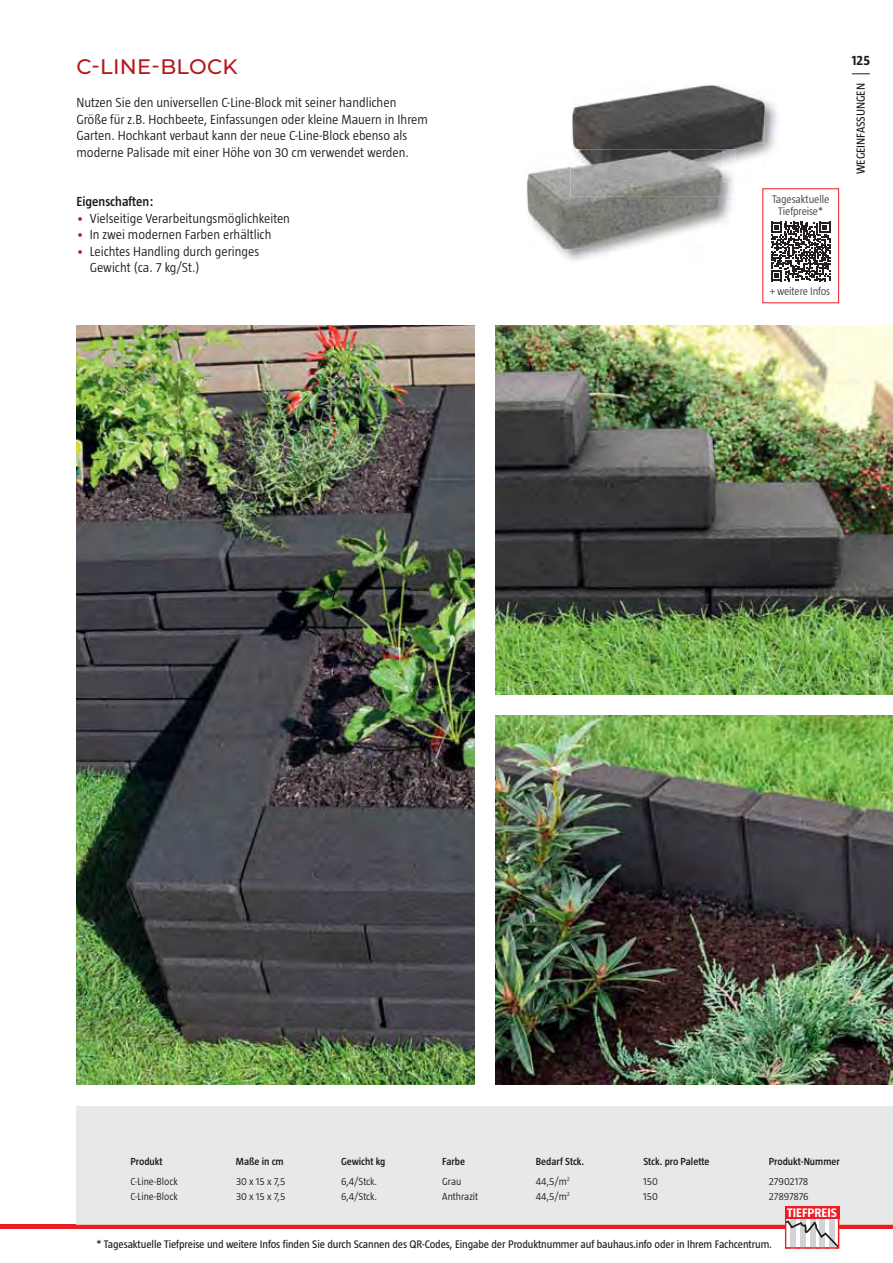
<style>
.page{position:relative;width:893px;height:1263px;background:#fff}
.page>*{position:absolute;margin:0;border:0;box-sizing:border-box;transform-origin:0 0}
.t1{font:500 21px "Montserrat";letter-spacing:.015em;color:#b4181e}
.t2{font:300 13.5px/16.5px "Taz";color:#1d1d1b}
.t3{font:600 13.5px "Taz";color:#1d1d1b}
.t4{font:700 13.5px "Taz";color:#1d1d1b}
.t5{font:700 12.75px "Taz";color:#fff;scale:1.04 1}
.t6{font:12px "Taz";color:#1d1d1b}
.t7{font:11.25px "Taz";letter-spacing:-.01em;color:#1d1d1b}
.t8{font:300 11.25px/12px "Taz";letter-spacing:-.01em;color:#404041;text-align:center}
.t9{font:300 10.5px "Taz";color:#1d1d1b}
.t10{font:600 10.5px "Taz";color:#1d1d1b}
.t11{font:300 10.5px "Taz";letter-spacing:-.025em;color:#1d1d1b}
.s1{color:#b4181e}
</style>
<div class="page">
<hr style="left:0;top:1225px;width:893px;height:4px;background:#ed1c24">
<img style="left:572px;top:101px;width:206px;height:54px">
<img style="left:573px;top:85px;width:192px;height:77px">
<img style="left:557px;top:197px;width:176px;height:64px">
<img style="left:572px;top:149px;width:161px;height:48px">
<img style="left:573px;top:149px;width:163px;height:33px">
<img style="left:527px;top:166px;width:194px;height:83px">
<img style="left:570px;top:151px;width:151px;height:46px">
<img style="left:573px;top:151px;width:148px;height:31px">
<div style="left:77px;top:1106px;width:816px;height:119px;background:#e7e8e8"></div>
<hr style="left:77px;top:1225px;width:816px;height:1px;background:#e5c0b1">
<img style="left:77px;top:325px;width:398px;height:759px">
<img style="left:495px;top:325px;width:398px;height:369px">
<img style="left:495px;top:715px;width:398px;height:369px">
<svg style="left:783px;top:1219px;width:58px;height:30px"></svg>
<div style="left:785px;top:1206px;width:54px;height:13px;background:#ed1c24"></div>
<div style="left:785px;top:1206px;width:54px;height:42px;border:1px solid #ed1c24"></div>
<svg style="left:852px;top:73px;width:18px;height:1px"></svg>
<div style="left:762px;top:188px;width:77px;height:115px;border:1px solid #ed1c24"></div>
<svg style="left:771px;top:222px;width:59px;height:59px"></svg>
<h1 class="t1" style="left:77px;top:55px;width:163px">C-LINE-BLOCK</h1>
<p class="t2" style="left:77px;top:96px;width:353px">Nutzen Sie den universellen C-Line-Block mit seiner handlichen Größe für z.B. Hochbeete, Einfassungen oder kleine Mauern in Ihrem Garten. Hochkant verbaut kann der neue C-Line-Block ebenso als moderne Palisade mit einer Höhe von 30 cm verwendet werden.</p>
<p class="t3" style="left:77px;top:197px;width:79px">Eigenschaften:</p>
<p class="t2" style="left:77px;top:211px;width:215px"><span class="s1">•</span> Vielseitige Verarbeitungsmöglichkeiten</p>
<p class="t2" style="left:77px;top:228px;width:196px"><span class="s1">•</span> In zwei modernen Farben erhältlich</p>
<p class="t2" style="left:90px;top:244px;width:171px;text-indent:-13px"><span class="s1">•</span> Leichtes Handling durch geringes<br>Gewicht (ca. 7 kg/St.)</p>
<p class="t8" style="left:772px;top:194px;width:59px">Tagesaktuelle<br>Tiefpreise*</p>
<p class="t4" style="left:852px;top:55px;width:20px">125</p>
<p class="t6" style="left:856px;top:174px;width:92px;rotate:-90deg">WEGEINFASSUNGEN</p>
<p class="t8" style="left:770px;top:287px;width:62px">+ weitere Infos</p>
<p class="t10" style="left:131px;top:1158px;width:34px">Produkt</p>
<p class="t10" style="left:236px;top:1158px;width:49px">Maße in cm</p>
<p class="t10" style="left:341px;top:1158px;width:46px">Gewicht kg</p>
<p class="t10" style="left:442px;top:1158px;width:24px">Farbe</p>
<p class="t10" style="left:536px;top:1158px;width:50px">Bedarf Stck.</p>
<p class="t10" style="left:643px;top:1158px;width:68px">Stck. pro Palette</p>
<p class="t10" style="left:769px;top:1158px;width:72px">Produkt-Nummer</p>
<p class="t9" style="left:131px;top:1177px;width:49px">C-Line-Block</p>
<p class="t9" style="left:236px;top:1177px;width:51px">30 x 15 x 7,5</p>
<p class="t9" style="left:341px;top:1177px;width:38px">6,4/Stck.</p>
<p class="t9" style="left:442px;top:1177px;width:21px">Grau</p>
<p class="t9" style="left:536px;top:1177px;width:36px">44,5/m<sup>2</sup></p>
<p class="t9" style="left:643px;top:1177px;width:16px">150</p>
<p class="t9" style="left:769px;top:1177px;width:41px">27902178</p>
<p class="t9" style="left:131px;top:1192px;width:49px">C-Line-Block</p>
<p class="t9" style="left:236px;top:1192px;width:51px">30 x 15 x 7,5</p>
<p class="t9" style="left:341px;top:1192px;width:38px">6,4/Stck.</p>
<p class="t9" style="left:442px;top:1192px;width:38px">Anthrazit</p>
<p class="t9" style="left:536px;top:1192px;width:36px">44,5/m<sup>2</sup></p>
<p class="t9" style="left:643px;top:1192px;width:16px">150</p>
<p class="t11" style="left:769px;top:1192px;width:41px">27897876</p>
<p class="t7" style="left:97px;top:1240px;width:677px">* Tagesaktuelle Tiefpreise und weitere Infos finden Sie durch Scannen des QR-Codes, Eingabe der Produktnummer auf bauhaus.info oder in Ihrem Fachcentrum.</p>
<p class="t5" style="left:787px;top:1207px;width:49px">TIEFPREIS</p>
</div>
